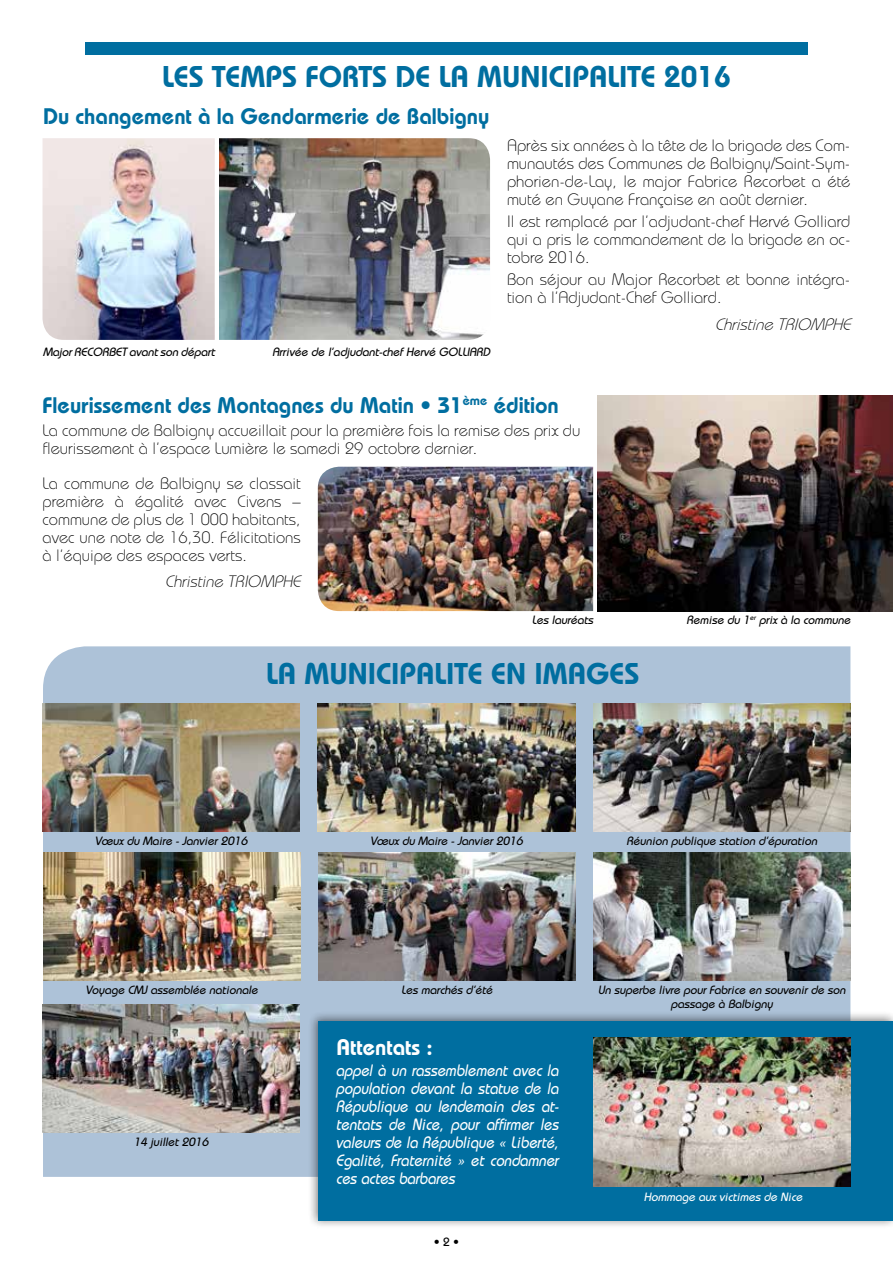
<style>
.page{position:relative;width:893px;height:1263px;background:#fff}
.page>*{position:absolute;margin:0;border:0;box-sizing:border-box;transform-origin:0 0}
.t1{font:600 30px "Bauhaus";color:#006ea0}
.t2{font:600 22.5px "Bauhaus";color:#006ea0}
.t3{font:600 22.5px "Bauhaus";color:#fff}
.t4{font:300 16.5px/18px "Bauhaus";color:#000;text-align:justify}
.t5{font:italic 500 16.5px/18px "Bauhaus";color:#fff;text-align:justify;scale:.9 1}
.t6{font:italic 300 16.5px "Bauhaus";color:#000}
.t7{font:italic 500 12px/14.4px "Bauhaus";color:#000;text-align:center}
.t8{font:italic 500 12px "Bauhaus";color:#fff}
.t9{font:500 12px "Bauhaus";color:#000}
</style>
<div class="page">
<div style="left:43px;top:646px;width:807px;height:531px;background:#adc2d8"></div>
<img style="left:219px;top:138px;width:271px;height:202px">
<div style="left:85px;top:43px;width:723px;height:12px;background:#006ea0"></div>
<img style="left:43px;top:853px;width:257px;height:127px">
<img style="left:318px;top:853px;width:257px;height:127px">
<img style="left:593px;top:853px;width:257px;height:127px">
<img style="left:593px;top:704px;width:257px;height:127px">
<img style="left:597px;top:395px;width:296px;height:216px">
<img style="left:318px;top:467px;width:275px;height:144px">
<img style="left:43px;top:704px;width:257px;height:127px">
<img style="left:318px;top:704px;width:257px;height:127px">
<img style="left:43px;top:138px;width:172px;height:202px">
<img style="left:892px;top:588px;width:1px;height:24px">
<img style="left:43px;top:1005px;width:257px;height:127px">
<div style="left:308px;top:1011px;width:585px;height:218px;background:#000;opacity:.5"></div>
<div style="left:319px;top:1020px;width:574px;height:200px;background:#006ea0"></div>
<img style="left:593px;top:1037px;width:257px;height:149px">
<h1 class="t1" style="left:162px;top:58px;width:570px">LES TEMPS FORTS DE LA MUNICIPALITE 2016</h1>
<h2 class="t2" style="left:43px;top:102px;width:448px">Du changement à la Gendarmerie de Balbigny</h2>
<p class="t7" style="left:43px;top:344px;width:176px">MajorRECORBET avantson départ</p>
<p class="t7" style="left:273px;top:344px;width:221px">Arrivée de l’adjudant-chef Hervé GOLLIARD</p>
<p class="t4" style="left:507px;top:136px;width:345px">Après six années à la tête de la brigade des Com&shy;munautés des Communes de Balbigny/Saint-Sym&shy;phorien-de-Lay, le major Fabrice Recorbet a été muté en Guyane Française en août dernier.</p>
<p class="t4" style="left:507px;top:212px;width:345px">Il est remplacé par l’adjudant-chef Hervé Golliard qui a pris le commandement de la brigade en oc&shy;tobre 2016.</p>
<p class="t4" style="left:507px;top:271px;width:345px">Bon séjour au Major Recorbet et bonne intégra&shy;tion à l’Adjudant-Chef Golliard.</p>
<p class="t6" style="left:715px;top:315px;width:142px">ChristineTRIOMPHE</p>
<h2 class="t2" style="left:43px;top:391px;width:518px">Fleurissement des Montagnes du Matin • 31<sup>ème</sup> édition</h2>
<p class="t4" style="left:43px;top:421px;width:539px">La commune de Balbigny accueillait pour la première fois la remise des prix du fleurissement à l’espace Lumière le samedi 29 octobre dernier.</p>
<p class="t4" style="left:43px;top:474px;width:260px">La commune de Balbigny se classait première à égalité avec Civens – commune de plus de 1 000 habitants, avec une note de 16,30. Félicitations à l’équipe des espaces verts.</p>
<p class="t6" style="left:165px;top:572px;width:141px">Christine TRIOMPHE</p>
<p class="t7" style="left:532px;top:612px;width:65px">Les lauréats</p>
<h1 class="t1" style="left:266px;top:656px;width:375px">LA MUNICIPALITE EN IMAGES</h1>
<p class="t7" style="left:687px;top:612px;width:168px">Remise du 1<sup>er</sup> prix à la commune</p>
<p class="t7" style="left:95px;top:833px;width:157px">Vœux du Maire - Janvier 2016</p>
<p class="t7" style="left:370px;top:833px;width:157px">Vœux du Maire - Janvier 2016</p>
<p class="t7" style="left:626px;top:833px;width:195px">Réunion publique station d’épuration</p>
<p class="t7" style="left:86px;top:982px;width:176px">Voyage CMJ assemblée nationale</p>
<p class="t7" style="left:401px;top:982px;width:95px">Les marchés d’été</p>
<p class="t7" style="left:598px;top:982px;width:251px">Un superbe livre pour Fabrice en souvenir de son passage à Balbigny</p>
<p class="t7" style="left:134px;top:1134px;width:79px">14 juillet 2016</p>
<h2 class="t3" style="left:336px;top:1033px;width:98px">Attentats :</h2>
<p class="t5" style="left:336px;top:1061px;width:252px">appel à un rassemblement avec la population devant la statue de la République au lendemain des at&shy;tentats de Nice, pour affirmer les valeurs de la République « Liberté, Egalité, Fraternité » et condamner ces actes barbares</p>
<p class="t9" style="left:434px;top:1235px;width:27px">• 2 •</p>
<p class="t8" style="left:644px;top:1190px;width:163px">Hommage aux victimes de Nice</p>
</div>
